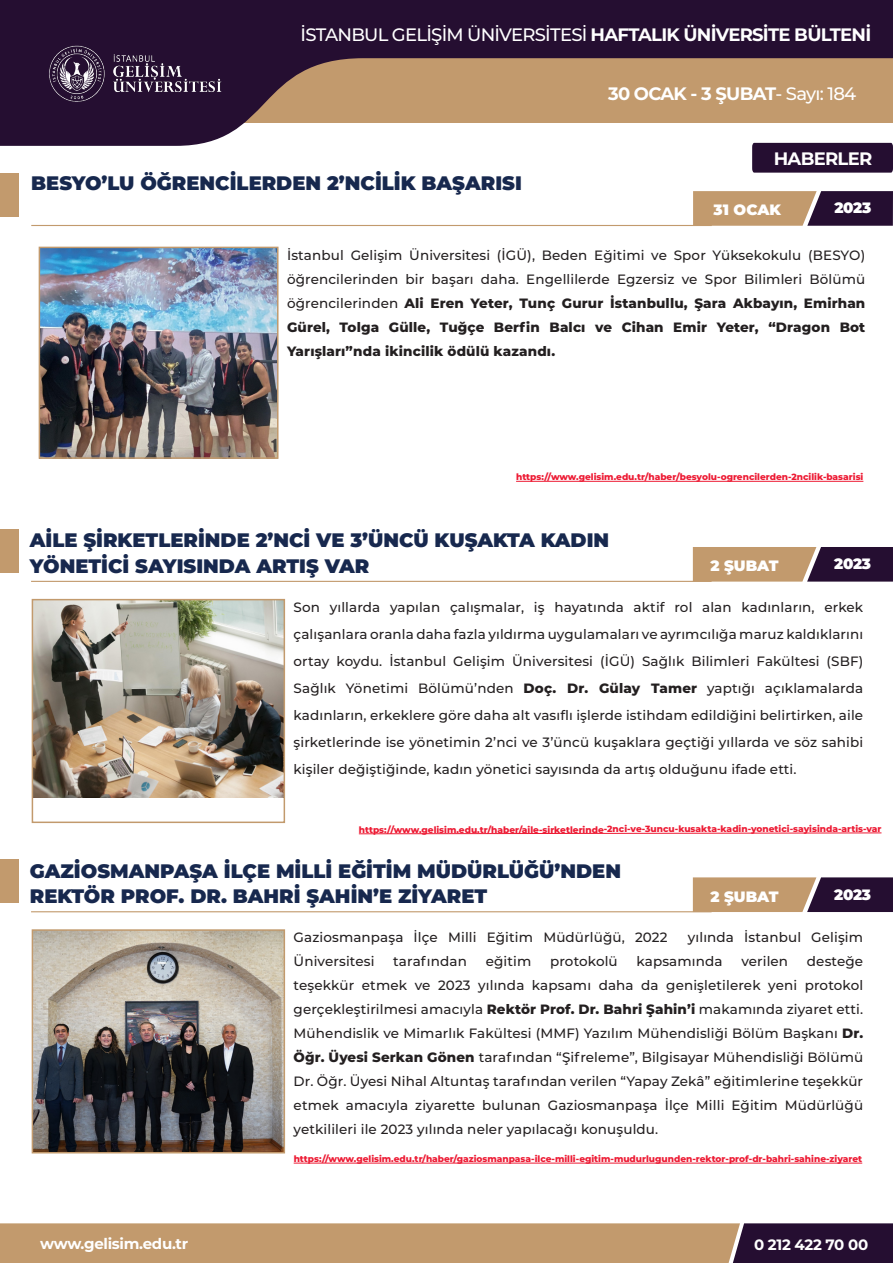
<style>
.page{position:relative;width:893px;height:1263px;background:#fff}
.page>*{position:absolute;margin:0;border:0;box-sizing:border-box;transform-origin:0 0}
.t1{font:900 19.5px/25.5px "Montserrat";color:#17284e}
.t2{font:500 18px "Montserrat";letter-spacing:-.04em;color:#fff}
.t3{font:700 18px "Montserrat";letter-spacing:-.04em;color:#fff}
.t4{font:900 15px "Montserrat";letter-spacing:-.02em;color:#fff}
.t5{font:700 15px "Montserrat";letter-spacing:-.02em;color:#fff}
.t6{font:500 13.5px/24px "Montserrat";letter-spacing:.01em;color:#231f20;text-align:justify}
.t7{font:800 9px "Montserrat";color:#ed1a33}
.s1{font-weight:700}
.s2{font-weight:500}
.s3{font-weight:800}
</style>
<div class="page">
<hr style="left:516px;top:481px;width:347px;height:1px;background:#ed1a33">
<svg style="left:358px;top:832px;width:524px;height:2px"></svg>
<hr style="left:294px;top:1163px;width:568px;height:1px;background:#ed1a33">
<div style="left:0;top:173px;width:19px;height:43px;background:#c29a6d"></div>
<div style="left:0;top:529px;width:18px;height:43px;background:#c29a6d"></div>
<div style="left:0;top:859px;width:18px;height:44px;background:#c29a6d"></div>
<hr style="left:31px;top:225px;width:681px;height:1px;background:#c29a6d">
<hr style="left:31px;top:581px;width:681px;height:1px;background:#c29a6d">
<hr style="left:31px;top:911px;width:681px;height:1px;background:#c29a6d">
<svg style="left:693px;top:191px;width:200px;height:35px;background:#86665a"></svg>
<svg style="left:693px;top:547px;width:200px;height:35px;background:#86665a"></svg>
<svg style="left:693px;top:877px;width:200px;height:35px;background:#86665a"></svg>
<img style="left:42px;top:250px;width:234px;height:206px">
<div style="left:39px;top:247px;width:240px;height:212px;border:2px solid #c29a6d"></div>
<img style="left:35px;top:602px;width:247px;height:195px">
<div style="left:32px;top:599px;width:253px;height:224px;border:2px solid #c29a6d"></div>
<img style="left:35px;top:932px;width:247px;height:218px">
<div style="left:32px;top:929px;width:253px;height:224px;border:2px solid #c29a6d"></div>
<div style="left:752px;top:146px;width:141px;height:27px;background:#250e31"></div>
<svg style="left:0;top:0;width:893px;height:146px;background:#795f61"></svg>
<svg style="left:0;top:1223px;width:893px;height:40px;background:#a78364"></svg>
<img style="left:21px;top:35px;width:228px;height:79px">
<p class="t2" style="left:301px;top:22px;width:572px">İSTANBUL GELİŞİM ÜNİVERSİTESİ <span class="s1">HAFTALIK ÜNİVERSİTE BÜLTENİ</span></p>
<p class="t3" style="left:608px;top:80px;width:250px">30 OCAK - 3 ŞUBAT<span class="s2">- Sayı: 184</span></p>
<p class="t1" style="left:31px;top:169px;width:492px">BESYO’LU ÖĞRENCİLERDEN 2’NCİLİK BAŞARISI</p>
<p class="t3" style="left:774px;top:145px;width:100px">HABERLER</p>
<p class="t4" style="left:714px;top:199px;width:69px">31 OCAK</p>
<p class="t4" style="left:834px;top:197px;width:38px">2023</p>
<p class="t6" style="left:287px;top:242px;width:580px">İstanbul Gelişim Üniversitesi (İGÜ), Beden Eğitimi ve Spor Yüksekokulu (BESYO) öğrencilerinden bir başarı daha. Engellilerde Egzersiz ve Spor Bilimleri Bölümü öğrencilerinden <span class="s3">Ali Eren Yeter, Tunç Gurur İstanbullu, Şara Akbayın, Emirhan Gürel, Tolga Gülle, Tuğçe Berfin Balcı ve Cihan Emir Yeter, “Dragon Bot Yarışları”nda ikincilik ödülü kazandı.</span></p>
<p class="t7" style="left:516px;top:471px;width:349px">https://www.gelisim.edu.tr/haber/besyolu-ogrencilerden-2ncilik-basarisi</p>
<p class="t1" style="left:30px;top:526px;width:581px">AİLE ŞİRKETLERİNDE 2’NCİ VE 3’ÜNCÜ KUŞAKTA KADIN<br>YÖNETİCİ SAYISINDA ARTIŞ VAR</p>
<p class="t4" style="left:710px;top:555px;width:70px">2 ŞUBAT</p>
<p class="t4" style="left:834px;top:553px;width:38px">2023</p>
<p class="t6" style="left:294px;top:593px;width:571px;line-height:27px">Son yıllarda yapılan çalışmalar, iş hayatında aktif rol alan kadınların, erkek çalışanlara oranla daha fazla yıldırma uygulamaları ve ayrımcılığa maruz kaldıklarını ortay koydu. İstanbul Gelişim Üniversitesi (İGÜ) Sağlık Bilimleri Fakültesi (SBF)<br>Sağlık Yönetimi Bölümü’nden <span class="s3">Doç. Dr. Gülay Tamer</span> yaptığı açıklamalarda kadınların, erkeklere göre daha alt vasıflı işlerde istihdam edildiğini belirtirken, aile şirketlerinde ise yönetimin 2’nci ve 3’üncü kuşaklara geçtiği yıllarda ve söz sahibi kişiler değiştiğinde, kadın yönetici sayısında da artış olduğunu ifade etti.</p>
<p class="t7" style="left:359px;top:823px;width:524px">https://www.gelisim.edu.tr/haber/aile-sirketlerinde-2nci-ve-3uncu-kusakta-kadin-yonetici-sayisinda-artis-var</p>
<p class="t1" style="left:30px;top:857px;width:593px">GAZİOSMANPAŞA İLÇE MİLLİ EĞİTİM MÜDÜRLÜĞÜ’NDEN<br>REKTÖR PROF. DR. BAHRİ ŞAHİN’E ZİYARET</p>
<p class="t4" style="left:710px;top:885px;width:70px">2 ŞUBAT</p>
<p class="t4" style="left:834px;top:883px;width:38px">2023</p>
<p class="t6" style="left:294px;top:925px;width:375px">Gaziosmanpaşa İlçe Milli Eğitim Müdürlüğü, 2022</p>
<p class="t6" style="left:688px;top:925px;width:177px">yılında İstanbul Gelişim</p>
<p class="t6" style="left:294px;top:949px;width:82px">Üniversitesi</p>
<p class="t6" style="left:393px;top:949px;width:75px">tarafından</p>
<p class="t6" style="left:486px;top:949px;width:47px">eğitim</p>
<p class="t6" style="left:550px;top:949px;width:69px">protokolü</p>
<p class="t6" style="left:636px;top:949px;width:88px">kapsamında</p>
<p class="t6" style="left:741px;top:949px;width:48px">verilen</p>
<p class="t6" style="left:294px;top:949px;width:571px;text-indent:513px">desteğe teşekkür etmek ve 2023 yılında kapsamı daha da genişletilerek yeni protokol gerçekleştirilmesi amacıyla <span class="s3">Rektör Prof. Dr. Bahri Şahin’i</span> makamında ziyaret etti.<br>Mühendislik ve Mimarlık Fakültesi (MMF) Yazılım Mühendisliği Bölüm Başkanı <span class="s3">Dr.<br>Öğr. Üyesi Serkan Gönen</span> tarafından “Şifreleme”, Bilgisayar Mühendisliği Bölümü Dr. Öğr. Üyesi Nihal Altuntaş tarafından verilen “Yapay Zekâ” eğitimlerine teşekkür etmek amacıyla ziyarette bulunan Gaziosmanpaşa İlçe Milli Eğitim Müdürlüğü yetkilileri ile 2023 yılında neler yapılacağı konuşuldu.</p>
<p class="t7" style="left:294px;top:1152px;width:570px">https://www.gelisim.edu.tr/haber/gaziosmanpasa-ilce-milli-egitim-mudurlugunden-rektor-prof-dr-bahri-sahine-ziyaret</p>
<p class="t5" style="left:40px;top:1233px;width:150px">www.gelisim.edu.tr</p>
<p class="t5" style="left:754px;top:1234px;width:116px">0 212 422 70 00</p>
</div>
